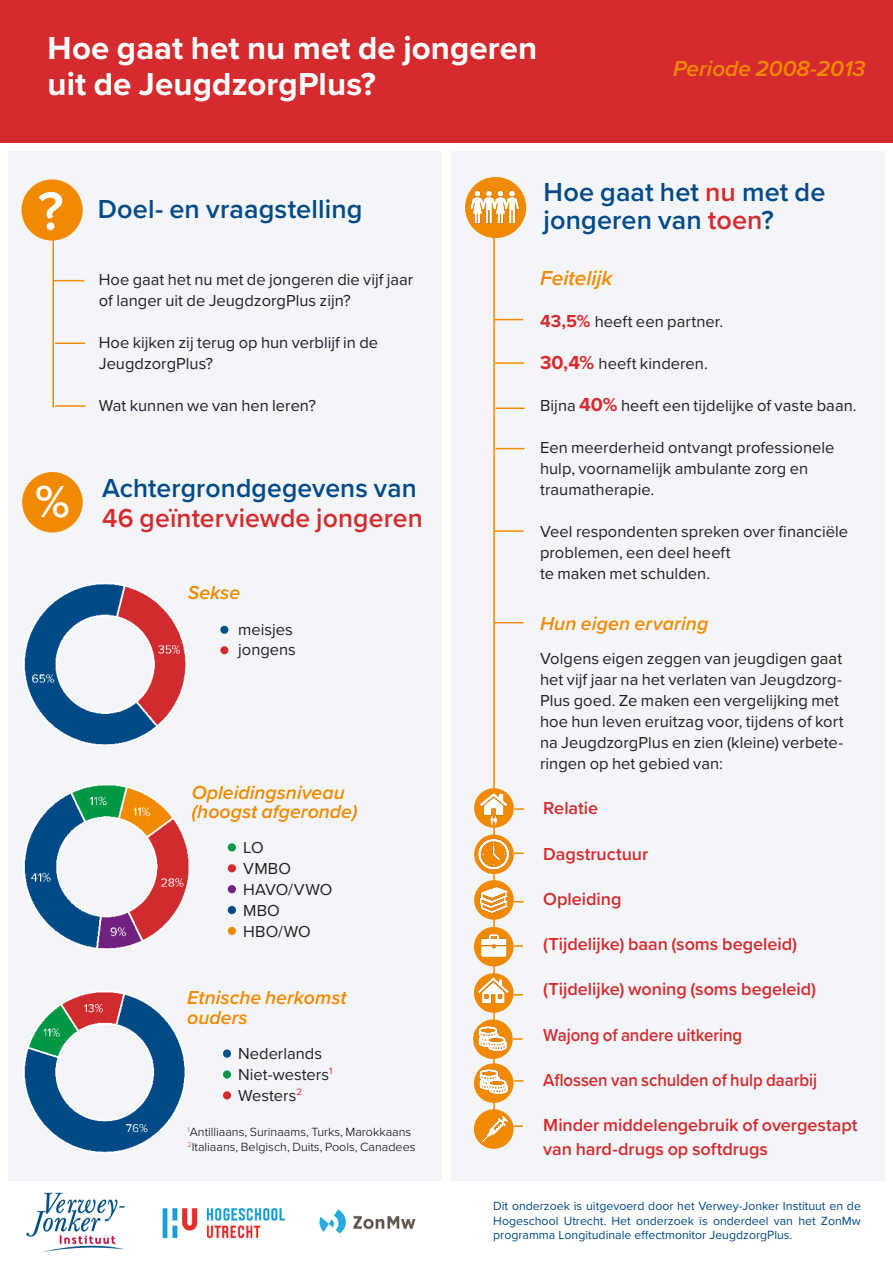
<style>
.page{position:relative;width:893px;height:1263px;background:#fff}
.page>*{position:absolute;margin:0;border:0;box-sizing:border-box;transform-origin:0 0}
.t1{font:600 55.5px "Proxima Nova";color:#fff}
.t2{font:600 46.5px "Proxima Nova";color:#fff}
._1e_onderverdeling_z{font:700 33px/36px "Proxima Nova";letter-spacing:.005em;color:#fff}
._2e_onderverdeling_k{font:600 27px/28.5px "Proxima Nova";letter-spacing:.005em;color:#004a87}
._2e_onderverdeling_k-2{font:600 27px/30px "Proxima Nova";letter-spacing:.005em;color:#d52b2e}
._1e_onderverdeling_z-2{font:italic 600 22.5px "Proxima Nova";color:#f18a00}
.Broodtekst{font:italic 600 21px "Proxima Nova";letter-spacing:-.005em;color:#f18a00}
.t3{font:700 21px "Proxima Nova";color:#fff}
.Broodtekst_vet{font:italic 600 19.5px/19.5px "Proxima Nova";color:#f18a00}
.Broodtekst-2{font:600 18px/24px "Proxima Nova";color:#d52b2e}
.Broodtekst-3{font:600 18px "Proxima Nova";color:#d52b2e;scale:.93 1}
.Broodtekst-4{font:16.5px/21px "Proxima Nova";color:#231f20}
.t4{font:12.3px/14.7px "Proxima Nova";color:#004a87;text-align:justify}
.t5{font:300 12.3px/15.6px "Proxima Nova";color:#000}
.s1{color:#004a87}
.s2{color:#d52b2e}
.s3{font-weight:700;font-size:18px;color:#d52b2e}
.s4{font-weight:700;font-size:19.5px;color:#d52b2e}
</style>
<div class="page">
<div style="left:451px;top:151px;width:433px;height:1029px;background:#f4f5f9"></div>
<div style="left:9px;top:151px;width:433px;height:1029px;background:#f4f5f9"></div>
<div style="left:0;top:0;width:893px;height:143px;background:#d52b2e"></div>
<img style="left:24px;top:583px;width:163px;height:163px">
<div style="left:220px;top:626px;width:8px;height:8px;background:#005285;border-radius:50%"></div>
<div style="left:220px;top:646px;width:8px;height:8px;background:#d52b2e;border-radius:50%"></div>
<img style="left:24px;top:784px;width:166px;height:165px">
<div style="left:228px;top:843px;width:8px;height:8px;background:#009845;border-radius:50%"></div>
<div style="left:228px;top:864px;width:8px;height:8px;background:#d52b2e;border-radius:50%"></div>
<div style="left:228px;top:885px;width:8px;height:8px;background:#712281;border-radius:50%"></div>
<div style="left:228px;top:906px;width:8px;height:8px;background:#004a87;border-radius:50%"></div>
<div style="left:228px;top:927px;width:8px;height:8px;background:#f18a00;border-radius:50%"></div>
<img style="left:23px;top:991px;width:163px;height:162px">
<div style="left:223px;top:1049px;width:8px;height:9px;background:#005285;border-radius:50%"></div>
<div style="left:223px;top:1070px;width:8px;height:8px;background:#009845;border-radius:50%"></div>
<div style="left:223px;top:1091px;width:8px;height:8px;background:#d52b2e;border-radius:50%"></div>
<hr style="left:53px;top:231px;width:1px;height:176px;background:#f18a00">
<hr style="left:54px;top:280px;width:30px;height:1px;background:#f18a00">
<hr style="left:55px;top:342px;width:30px;height:2px;background:#f18a00">
<hr style="left:55px;top:405px;width:30px;height:2px;background:#f18a00">
<hr style="left:493px;top:236px;width:2px;height:894px;background:#f18a00">
<svg style="left:495px;top:319px;width:28px;height:1px"></svg>
<hr style="left:495px;top:362px;width:29px;height:2px;background:#f18a00">
<hr style="left:496px;top:407px;width:29px;height:2px;background:#f18a00">
<svg style="left:496px;top:448px;width:29px;height:1px"></svg>
<div style="left:474px;top:788px;width:40px;height:40px;background:#f18a00;border-radius:50%"></div>
<img style="left:479px;top:786px;width:35px;height:44px">
<svg style="left:474px;top:834px;width:40px;height:40px"></svg>
<img style="left:477px;top:832px;width:34px;height:42px">
<div style="left:474px;top:880px;width:40px;height:40px;background:#f18a00;border-radius:50%"></div>
<img style="left:479px;top:880px;width:35px;height:40px">
<div style="left:474px;top:927px;width:40px;height:39px;background:#f18a00;border-radius:50%"></div>
<img style="left:475px;top:931px;width:39px;height:31px">
<svg style="left:474px;top:973px;width:40px;height:40px"></svg>
<img style="left:474px;top:970px;width:37px;height:38px">
<svg style="left:474px;top:1109px;width:40px;height:40px"></svg>
<img style="left:476px;top:1113px;width:34px;height:31px">
<svg style="left:473px;top:1019px;width:40px;height:40px"></svg>
<img style="left:475px;top:1022px;width:38px;height:38px">
<div style="left:21px;top:179px;width:62px;height:62px;background:#f18a00;border-radius:50%"></div>
<div style="left:22px;top:472px;width:61px;height:60px;background:#f18a00;border-radius:50%"></div>
<svg style="left:474px;top:1063px;width:40px;height:40px"></svg>
<img style="left:476px;top:1066px;width:38px;height:38px">
<svg style="left:495px;top:622px;width:29px;height:1px"></svg>
<svg style="left:514px;top:852px;width:10px;height:2px"></svg>
<div style="left:465px;top:177px;width:61px;height:61px;background:#f18a00;border-radius:50%"></div>
<img style="left:467px;top:183px;width:60px;height:47px">
<img style="left:26px;top:1192px;width:99px;height:60px">
<img style="left:162px;top:1207px;width:124px;height:32px">
<img style="left:319px;top:1209px;width:97px;height:25px">
<svg style="left:515px;top:808px;width:9px;height:2px"></svg>
<svg style="left:514px;top:945px;width:9px;height:2px"></svg>
<svg style="left:513px;top:1038px;width:10px;height:2px"></svg>
<svg style="left:513px;top:1125px;width:10px;height:2px"></svg>
<svg style="left:514px;top:1080px;width:9px;height:2px"></svg>
<hr style="left:495px;top:530px;width:29px;height:2px;background:#f18a00">
<p class="_1e_onderverdeling_z" style="left:48px;top:29px;width:491px">Hoe gaat het nu met de jongeren uit de JeugdzorgPlus?</p>
<p class="_1e_onderverdeling_z-2" style="left:673px;top:51px;width:194px">Periode 2008-2013</p>
<p class="t1" style="left:38px;top:170px;width:27px">?</p>
<p class="_2e_onderverdeling_k" style="left:98px;top:194px;width:266px">Doel- en vraagstelling</p>
<p class="t3" style="left:48px;top:202px;width:10px">1</p>
<p class="t2" style="left:35px;top:467px;width:36px">%</p>
<p class="Broodtekst-4" style="left:99px;top:268px;width:316px">Hoe gaat het nu met de jongeren die vijf jaar of langer uit de JeugdzorgPlus zijn?</p>
<p class="Broodtekst-4" style="left:99px;top:331px;width:281px">Hoe kijken zij terug op hun verblijf in de<br>JeugdzorgPlus?</p>
<p class="Broodtekst-4" style="left:99px;top:394px;width:219px">Wat kunnen we van hen leren?</p>
<p class="_2e_onderverdeling_k-2" style="left:102px;top:472px;width:322px"><span class="s1">Achtergrondgegevens van<br></span>46 geïnterviewde jongeren</p>
<p class="Broodtekst_vet" style="left:188px;top:582px;width:54px">Sekse</p>
<p class="Broodtekst-4" style="left:238px;top:618px;width:59px;line-height:20.4px">meisjes jongens</p>
<p class="Broodtekst_vet" style="left:192px;top:782px;width:167px">Opleidingsniveau (hoogst afgeronde)</p>
<p class="Broodtekst-4" style="left:243px;top:836px;width:22px">LO</p>
<p class="Broodtekst-4" style="left:243px;top:857px;width:49px">VMBO</p>
<p class="Broodtekst-4" style="left:243px;top:878px;width:91px">HAVO/VWO</p>
<p class="Broodtekst-4" style="left:243px;top:899px;width:69px">MBO<br>HBO/WO</p>
<p class="Broodtekst_vet" style="left:187px;top:987px;width:161px">Etnische herkomst ouders</p>
<p class="Broodtekst-4" style="left:238px;top:1042px;width:96px">Nederlands<br>Niet-westers<sup>1<br></sup>Westers<sup>2</sup></p>
<p class="t5" style="left:188px;top:1123px;width:230px"><sup>1</sup>Antilliaans, Surinaams, Turks, Marokkaans<br><sup>2</sup>Italiaans, Belgisch, Duits, Pools, Canadees</p>
<p class="_2e_onderverdeling_k" style="left:543px;top:177px;width:284px">Hoe gaat het <span class="s2">nu</span> met de jongeren van <span class="s2">toen</span>?</p>
<p class="Broodtekst" style="left:540px;top:262px;width:74px">Feitelijk</p>
<p class="Broodtekst-4" style="left:540px;top:310px;width:185px"><span class="s3">43,5%</span> heeft een partner.</p>
<p class="Broodtekst-4" style="left:540px;top:352px;width:169px"><span class="s4">30,4%</span> heeft kinderen.</p>
<p class="Broodtekst-4" style="left:540px;top:394px;width:318px">Bijna <span class="s4">40%</span> heeft een tijdelijke of vaste baan.</p>
<p class="Broodtekst-4" style="left:540px;top:436px;width:296px">Een meerderheid ontvangt professionele hulp, voornamelijk ambulante zorg en traumatherapie.</p>
<p class="Broodtekst-4" style="left:540px;top:520px;width:310px">Veel respondenten spreken over financiële problemen, een deel heeft<br>te maken met schulden.</p>
<p class="Broodtekst_vet" style="left:540px;top:613px;width:170px">Hun eigen ervaring</p>
<p class="Broodtekst-4" style="left:540px;top:647px;width:305px">Volgens eigen zeggen van jeugdigen gaat het vijf jaar na het verlaten van Jeugdzorg-Plus goed. Ze maken een vergelijking met hoe hun leven eruitzag voor, tijdens of kort na JeugdzorgPlus en zien (kleine) verbete&shy;ringen op het gebied van:</p>
<p class="Broodtekst-2" style="left:543px;top:796px;width:56px">Relatie</p>
<p class="Broodtekst-2" style="left:543px;top:841px;width:107px">Dagstructuur</p>
<p class="Broodtekst-2" style="left:543px;top:886px;width:80px">Opleiding</p>
<p class="Broodtekst-2" style="left:543px;top:932px;width:255px">(Tijdelijke) baan (soms begeleid)</p>
<p class="Broodtekst-2" style="left:543px;top:977px;width:274px">(Tijdelijke) woning (soms begeleid)</p>
<p class="Broodtekst-3" style="left:543px;top:1021px;width:216px">Wajong of andere uitkering</p>
<p class="Broodtekst-3" style="left:543px;top:1066px;width:296px">Aflossen van schulden of hulp daarbij</p>
<p class="Broodtekst-2" style="left:543px;top:1113px;width:316px">Minder middelengebruik of overgestapt van hard-drugs op softdrugs</p>
<p class="t4" style="left:493px;top:1198px;width:369px">Dit onderzoek is uitgevoerd door het Verwey-Jonker Instituut en de Hogeschool Utrecht. Het onderzoek is onderdeel van het ZonMw programma Longitudinale effectmonitor JeugdzorgPlus.</p>
</div>
